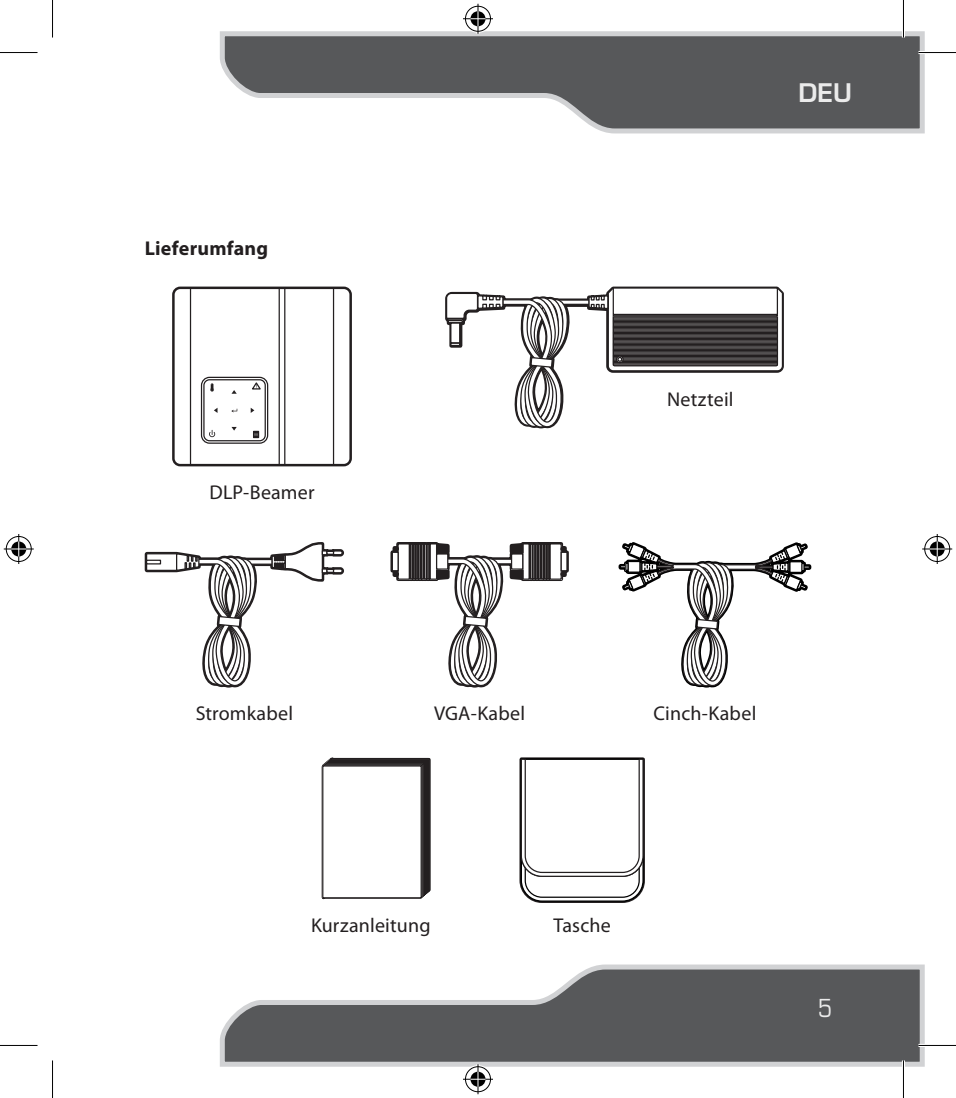
<style>
.page{position:relative;width:956px;height:1098px;background:#fff}
.page>*{position:absolute;margin:0;border:0;box-sizing:border-box;transform-origin:0 0}
.t1{font:600 25px "Eurostile";color:#ebebeb}
.t2{font:condensed 25px "Eurostile";color:#ebebeb}
.Fließtext_Ebene_1{font:20px "Myriad Pro";letter-spacing:.01em;color:#231f20}
.Überschrift_Ebene_1{font:700 20px "Myriad Pro";letter-spacing:.01em;color:#231f20}
</style>
<div class="page">
<svg style="left:220px;top:31px;width:704px;height:103px"></svg>
<svg style="left:220px;top:964px;width:704px;height:102px"></svg>
<svg style="left:519px;top:757px;width:126px;height:146px"></svg>
<svg style="left:321px;top:757px;width:110px;height:143px;background:#4e4b4c"></svg>
<div style="left:323px;top:765px;width:98px;height:132px;background:#fff"></div>
<div style="left:322px;top:765px;width:100px;height:133px;border:1px solid #231f20"></div>
<svg style="left:144px;top:542px;width:200px;height:146px"></svg>
<svg style="left:390px;top:542px;width:179px;height:146px"></svg>
<svg style="left:618px;top:542px;width:194px;height:146px"></svg>
<svg style="left:445px;top:287px;width:338px;height:142px"></svg>
<div style="left:172px;top:286px;width:180px;height:180px;border:2px solid #231f20;border-radius:7px"></div>
<div style="left:278px;top:287px;width:7px;height:178px;border:1px solid #231f20"></div>
<svg style="left:200px;top:376px;width:69px;height:68px"></svg>
<hr style="left:333px;top:288px;width:1px;height:177px;background:#231f20">
<hr style="left:190px;top:288px;width:1px;height:177px;background:#231f20">
<hr style="left:918px;top:51px;width:37px;height:3px;background:#fff">
<hr style="left:918px;top:1043px;width:37px;height:3px;background:#fff">
<hr style="left:901px;top:0;width:3px;height:37px;background:#fff">
<hr style="left:901px;top:1060px;width:3px;height:37px;background:#fff">
<hr style="left:0;top:52px;width:38px;height:1px;background:#000">
<hr style="left:918px;top:52px;width:37px;height:1px;background:#000">
<hr style="left:0;top:1044px;width:38px;height:1px;background:#000">
<hr style="left:918px;top:1044px;width:37px;height:1px;background:#000">
<hr style="left:52px;top:0;width:1px;height:37px;background:#000">
<hr style="left:52px;top:1060px;width:1px;height:37px;background:#000">
<hr style="left:902px;top:0;width:1px;height:37px;background:#000">
<hr style="left:902px;top:1060px;width:1px;height:37px;background:#000">
<div style="left:464px;top:5px;width:28px;height:28px;border:3px solid #fff;border-radius:50%"></div>
<hr style="left:463px;top:17px;width:30px;height:3px;background:#fff">
<hr style="left:476px;top:4px;width:3px;height:30px;background:#fff">
<div style="left:469px;top:10px;width:18px;height:18px;border:3px solid #fff;border-radius:50%"></div>
<div style="left:465px;top:6px;width:26px;height:26px;border:1px solid #000;border-radius:50%"></div>
<hr style="left:463px;top:18px;width:30px;height:1px;background:#000">
<hr style="left:477px;top:4px;width:1px;height:30px;background:#000">
<svg style="left:470px;top:11px;width:15px;height:15px"></svg>
<div style="left:464px;top:1064px;width:28px;height:28px;border:3px solid #fff;border-radius:50%"></div>
<hr style="left:463px;top:1077px;width:30px;height:3px;background:#fff">
<hr style="left:476px;top:1063px;width:3px;height:30px;background:#fff">
<div style="left:469px;top:1069px;width:18px;height:18px;border:3px solid #fff;border-radius:50%"></div>
<div style="left:465px;top:1066px;width:26px;height:25px;border:1px solid #000;border-radius:50%"></div>
<hr style="left:463px;top:1078px;width:30px;height:1px;background:#000">
<hr style="left:477px;top:1063px;width:1px;height:30px;background:#000">
<svg style="left:470px;top:1071px;width:15px;height:15px"></svg>
<div style="left:5px;top:534px;width:28px;height:29px;border:3px solid #fff;border-radius:50%"></div>
<hr style="left:4px;top:547px;width:30px;height:3px;background:#fff">
<hr style="left:17px;top:534px;width:3px;height:30px;background:#fff">
<div style="left:10px;top:539px;width:18px;height:19px;border:3px solid #fff;border-radius:50%"></div>
<div style="left:6px;top:536px;width:26px;height:25px;border:1px solid #000;border-radius:50%"></div>
<hr style="left:4px;top:548px;width:30px;height:1px;background:#000">
<hr style="left:18px;top:534px;width:1px;height:30px;background:#000">
<svg style="left:11px;top:541px;width:15px;height:15px"></svg>
<div style="left:923px;top:534px;width:28px;height:29px;border:3px solid #fff;border-radius:50%"></div>
<hr style="left:922px;top:547px;width:30px;height:3px;background:#fff">
<hr style="left:935px;top:534px;width:3px;height:30px;background:#fff">
<div style="left:928px;top:539px;width:18px;height:19px;border:3px solid #fff;border-radius:50%"></div>
<div style="left:924px;top:536px;width:25px;height:25px;border:1px solid #000;border-radius:50%"></div>
<hr style="left:922px;top:548px;width:30px;height:1px;background:#000">
<hr style="left:936px;top:534px;width:1px;height:30px;background:#000">
<svg style="left:929px;top:541px;width:15px;height:15px"></svg>
<p class="Überschrift_Ebene_1" style="left:145px;top:235px;width:125px">Lieferumfang</p>
<p class="Fließtext_Ebene_1" style="left:209px;top:480px;width:107px">DLP-Beamer</p>
<p class="t1" style="left:798px;top:77px;width:55px">DEU</p>
<p class="Fließtext_Ebene_1" style="left:667px;top:386px;width:68px">Netzteil</p>
<p class="Fließtext_Ebene_1" style="left:196px;top:701px;width:99px">Stromkabel</p>
<p class="Fließtext_Ebene_1" style="left:434px;top:701px;width:93px">VGA-Kabel</p>
<p class="Fließtext_Ebene_1" style="left:653px;top:701px;width:104px">Cinch-Kabel</p>
<p class="Fließtext_Ebene_1" style="left:311px;top:912px;width:121px">Kurzanleitung</p>
<p class="Fließtext_Ebene_1" style="left:553px;top:912px;width:59px">Tasche</p>
<p class="t2" style="left:818px;top:993px;width:15px">5</p>
</div>
